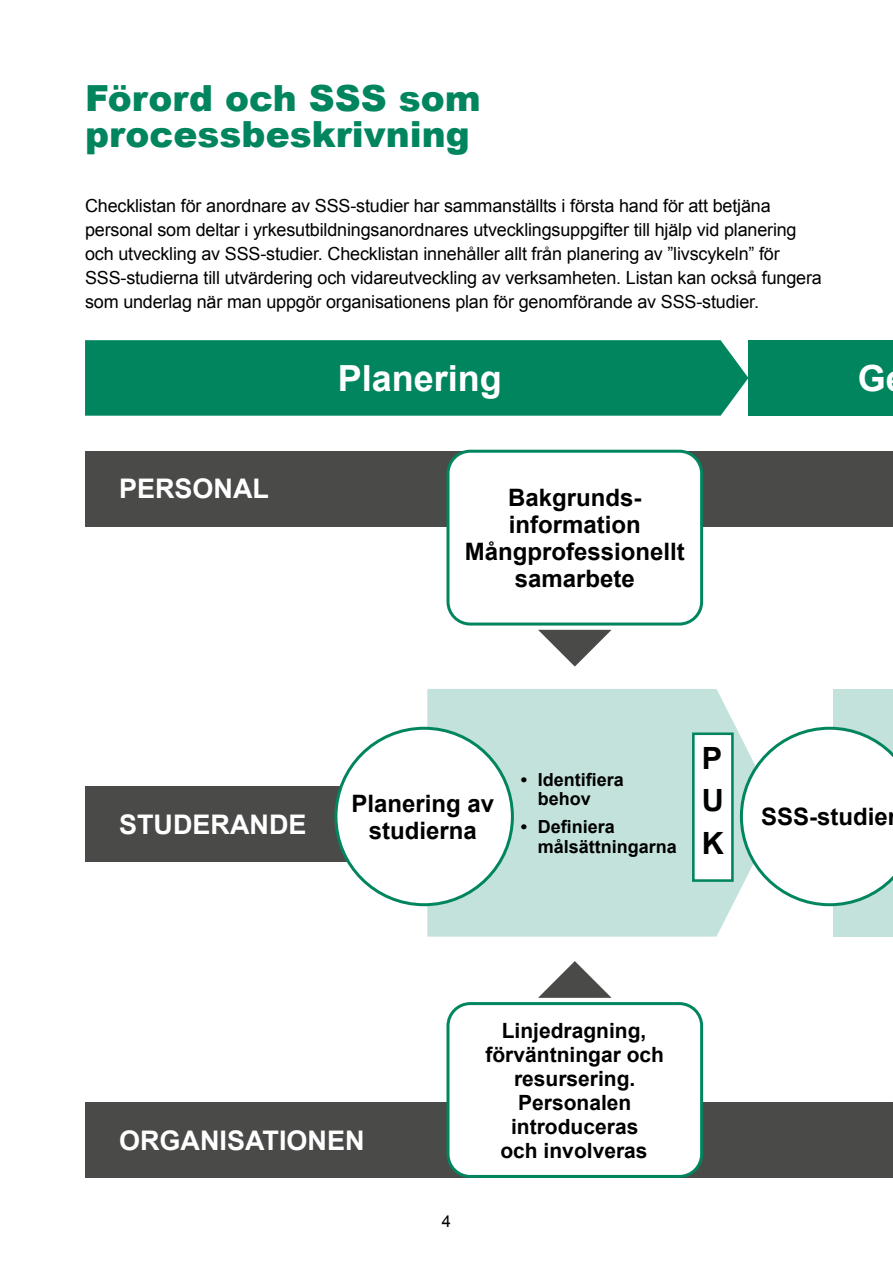
<style>
.page{position:relative;width:893px;height:1263px;background:#fff}
.page>*{position:absolute;margin:0;border:0;box-sizing:border-box;transform-origin:0 0}
.Heading_2{font:900 36px/36px "Arial";color:#00855f}
.List_Paragraph{font:700 36px "Arial";color:#fff}
.List_Paragraph-2{font:700 30.6px/42.5px "Arial";color:#000;text-align:justify}
.List_Paragraph-3{font:700 27px "Arial";color:#fff}
.List_Paragraph-4{font:700 24px/27px "Arial";color:#000;text-align:center}
.List_Paragraph-5{font:700 21px/24px "Arial";color:#000;text-align:center}
.Leipis{font:18px/24px "Arial";letter-spacing:-.01em;color:#000}
.t1{font:700 18px/19.5px "Arial";color:#000}
.t2{font:16.5px "Arial";color:#000}
</style>
<div class="page">
<div style="left:85px;top:787px;width:519px;height:75px;background:#4a4a49"></div>
<div style="left:427px;top:689px;width:313px;height:247px;background:#c2e2db"></div>
<div style="left:833px;top:689px;width:60px;height:247px;background:#c2e2db"></div>
<div style="left:85px;top:340px;width:663px;height:76px;background:#00855f"></div>
<div style="left:85px;top:451px;width:808px;height:75px;background:#4a4a49"></div>
<div style="left:85px;top:1102px;width:808px;height:76px;background:#4a4a49"></div>
<div style="left:748px;top:340px;width:145px;height:76px;background:#00855f"></div>
<div style="left:448px;top:451px;width:254px;height:173px;background:#fff;border-radius:22px"></div>
<div style="left:446px;top:450px;width:257px;height:175px;border:3px solid #00855f;border-radius:22px"></div>
<div style="left:448px;top:1003px;width:254px;height:173px;background:#fff;border-radius:22px"></div>
<div style="left:446px;top:1002px;width:257px;height:176px;border:3px solid #00855f;border-radius:22px"></div>
<svg style="left:538px;top:630px;width:74px;height:37px"></svg>
<svg style="left:538px;top:961px;width:74px;height:37px"></svg>
<div style="left:336px;top:728px;width:176px;height:177px;background:#fff;border-radius:50%"></div>
<svg style="left:740px;top:727px;width:153px;height:179px"></svg>
<div style="left:693px;top:734px;width:39px;height:146px;background:#fff"></div>
<div style="left:692px;top:732px;width:42px;height:150px;border:3px solid #00855f"></div>
<p class="Heading_2" style="left:85px;top:79px;width:397px">Förord och SSS som processbeskrivning</p>
<p class="Leipis" style="left:85px;top:194px;width:738px">Checklistan för anordnare av SSS-studier har sammanställts i första hand för att betjäna personal som deltar i yrkesutbildningsanordnares utvecklingsuppgifter till hjälp vid planering och utveckling av SSS-studier. Checklistan innehåller allt från planering av ”livscykeln” för SSS-studierna till utvärdering och vidareutveckling av verksamheten. Listan kan också fungera som underlag när man uppgör organisationens plan för genomförande av SSS-studier.</p>
<p class="List_Paragraph-3" style="left:119px;top:471px;width:152px">PERSONAL</p>
<p class="List_Paragraph" style="left:338px;top:355px;width:166px">Planering</p>
<p class="List_Paragraph-4" style="left:508px;top:485px;width:135px;text-align:left">Bakgrunds&shy;information</p>
<p class="List_Paragraph-4" style="left:465px;top:539px;width:222px">Mångprofessionellt samarbete</p>
<p class="List_Paragraph" style="left:858px;top:355px;width:30px">G</p>
<p class="List_Paragraph-3" style="left:119px;top:807px;width:189px">STUDERANDE</p>
<p class="List_Paragraph-4" style="left:352px;top:791px;width:144px">Planering av studierna</p>
<p class="t1" style="left:538px;top:770px;width:88px;text-indent:-17px">• Identifiera behov</p>
<p class="t1" style="left:538px;top:818px;width:141px;text-indent:-17px">• Definiera målsättningarna</p>
<p class="List_Paragraph-2" style="left:702px;top:737px;width:24px">P U K</p>
<p class="List_Paragraph-4" style="left:761px;top:804px;width:128px">SSS-studie</p>
<p class="List_Paragraph-3" style="left:119px;top:1123px;width:247px">ORGANISATIONEN</p>
<p class="t2" style="left:442px;top:1210px;width:11px">4</p>
<p class="List_Paragraph-5" style="left:485px;top:1019px;width:180px">Linjedragning, förväntningar och resursering.</p>
<p class="List_Paragraph-5" style="left:500px;top:1091px;width:149px">Personalen introduceras och involveras</p>
</div>
